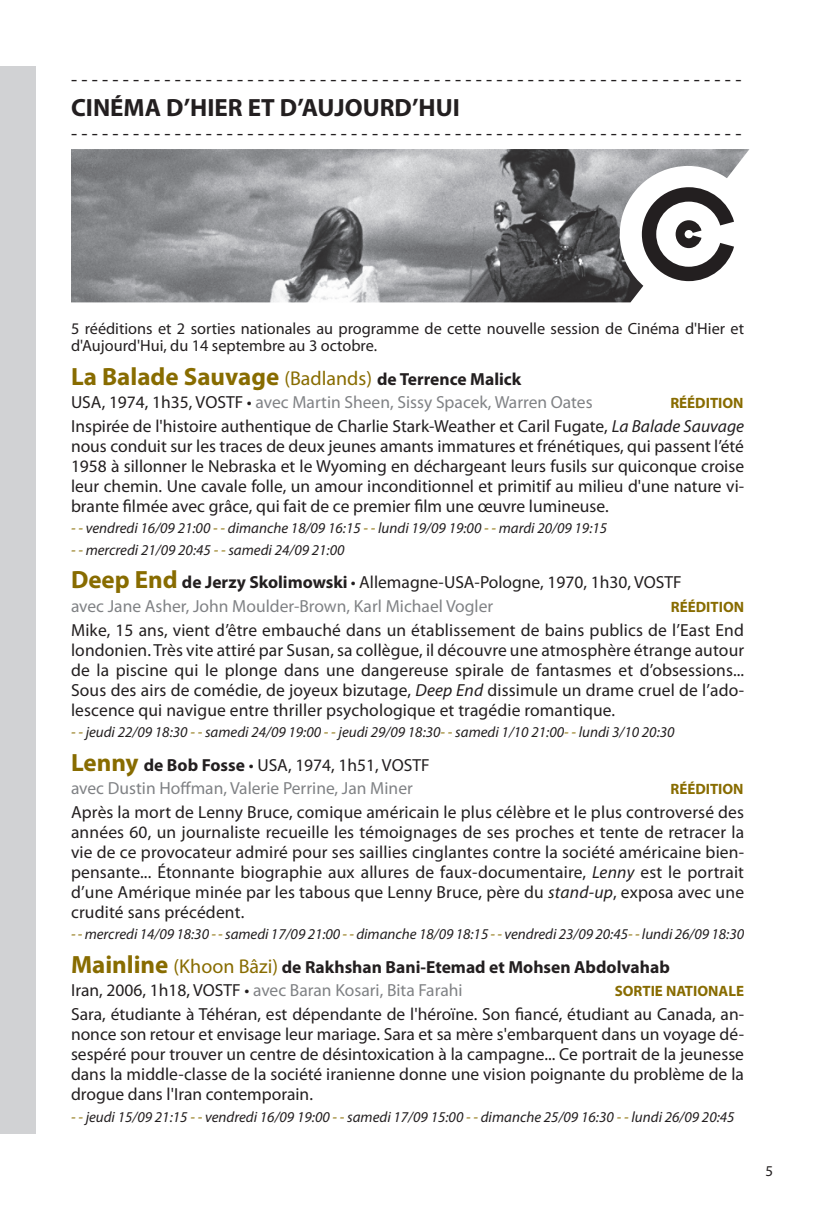
<style>
.page{position:relative;width:815px;height:1205px;background:#fff}
.page>*{position:absolute;margin:0;border:0;box-sizing:border-box;transform-origin:0 0}
.t1{font:700 25px "Myriad Pro";color:#231f20}
.t2{font:20px "Myriad Pro";color:#231f20}
.t3{font:17.5px/20px "Myriad Pro";color:#231f20;text-align:justify}
.t4{font:17.5px/23.5px "Myriad Pro";color:#808285}
.t5{font:700 17.5px/23.5px "Myriad Pro";color:#231f20}
.t6{font:16.25px/17.5px "Myriad Pro";color:#231f20}
.t7{font:italic 15px "Myriad Pro";color:#231f20}
.t8{font:700 15px "Myriad Pro";color:#886c00}
.t9{font:15px "Myriad Pro";color:#231f20}
.s1{font-weight:700;font-size:25px;color:#886c00}
.s2{font-size:20px;color:#886c00}
.s3{font-weight:700;color:#231f20}
.s4{color:#231f20}
.s5{font-style:italic}
.s6{color:#886c00}
.s7{font-size:25px;color:#886c00}
.s8{font-weight:400;font-size:20px;color:#886c00}
.s9{font-weight:400}
.s10{font-weight:400;color:#808285}
</style>
<div class="page">
<img style="left:71px;top:149px;width:678px;height:153px">
<div style="left:620px;top:166px;width:136px;height:136px;background:#fff;border-radius:50%"></div>
<svg style="left:642px;top:187px;width:92px;height:94px"></svg>
<div style="left:0;top:67px;width:35px;height:1067px;background:#d1d2d4"></div>
<p class="t2" style="left:71px;top:67px;width:672px">- - - - - - - - - - - - - - - - - - - - - - - - - - - - - - - - - - - - - - - - - - - - - - - - - - - - - - - - - - - - - - - - -</p>
<h1 class="t1" style="left:71px;top:92px;width:390px">CINÉMA D’HIER ET D’AUJOURD’HUI</h1>
<p class="t2" style="left:71px;top:121px;width:672px">- - - - - - - - - - - - - - - - - - - - - - - - - - - - - - - - - - - - - - - - - - - - - - - - - - - - - - - - - - - - - - - - -</p>
<p class="t6" style="left:71px;top:319px;width:675px">5 rééditions et 2 sorties nationales au programme de cette nouvelle session de Cinéma d'Hier et d'Aujourd'Hui, du 14 septembre au 3 octobre.</p>
<p class="t4" style="left:71px;top:367px;width:523px"><span class="s1">La Balade Sauvage</span> <span class="s2">(Badlands)</span> <span class="s3">de Terrence Malick<br></span><span class="s4">USA, 1974, 1h35, VOSTF •</span> avec Martin Sheen, Sissy Spacek, Warren Oates</p>
<p class="t8" style="left:670px;top:393px;width:75px">RÉÉDITION</p>
<p class="t3" style="left:71px;top:416px;width:675px">Inspirée de l'histoire authentique de Charlie Stark-Weather et Caril Fugate, <span class="s5">La Balade Sauvage </span>nous conduit sur les traces de deux jeunes amants immatures et frénétiques, qui passent l’été 1958 à sillonner le Nebraska et le Wyoming en déchargeant leurs fusils sur quiconque croise leur chemin. Une cavale folle, un amour inconditionnel et primitif au milieu d'une nature vi&shy;brante filmée avec grâce, qui fait de ce premier film une œuvre lumineuse.</p>
<p class="t7" style="left:71px;top:519px;width:538px"><span class="s6">- -</span> vendredi 16/09 21:00 <span class="s6">- -</span> dimanche 18/09 16:15 <span class="s6">- -</span> lundi 19/09 19:00 <span class="s6">- -</span> mardi 20/09 19:15</p>
<p class="t7" style="left:71px;top:541px;width:275px"><span class="s6">- -</span> mercredi 21/09 20:45 <span class="s6">- -</span> samedi 24/09 21:00</p>
<p class="t4" style="left:71px;top:570px;width:612px"><span class="s1">Deep End</span> <span class="s3">de Jerzy Skolimowski</span> <span class="s4">• Allemagne-USA-Pologne, 1970, 1h30, VOSTF </span>avec Jane Asher, John Moulder-Brown, Karl Michael Vogler</p>
<p class="t8" style="left:671px;top:597px;width:75px">RÉÉDITION</p>
<p class="t3" style="left:71px;top:619px;width:675px">Mike, 15 ans, vient d’être embauché dans un établissement de bains publics de l’East End londonien. Très vite attiré par Susan, sa collègue, il découvre une atmosphère étrange autour de la piscine qui le plonge dans une dangereuse spirale de fantasmes et d’obsessions...<br>Sous des airs de comédie, de joyeux bizutage, <span class="s5">Deep End</span> dissimule un drame cruel de l’ado&shy;lescence qui navigue entre thriller psychologique et tragédie romantique.</p>
<p class="t7" style="left:71px;top:723px;width:605px"><span class="s6">- -</span> jeudi 22/09 18:30 <span class="s6">- -</span> samedi 24/09 19:00 <span class="s6">- -</span> jeudi 29/09 18:30<span class="s6">- -</span> samedi 1/10 21:00<span class="s6">- -</span> lundi 3/10 20:30</p>
<p class="t4" style="left:71px;top:753px;width:360px"><span class="s1">Lenny</span> <span class="s3">de Bob Fosse</span> <span class="s4">• USA, 1974, 1h51, VOSTF </span>avec Dustin Hoffman, Valerie Perrine, Jan Miner</p>
<p class="t8" style="left:670px;top:779px;width:75px">RÉÉDITION</p>
<p class="t3" style="left:71px;top:801px;width:675px">Après la mort de Lenny Bruce, comique américain le plus célèbre et le plus controversé des années 60, un journaliste recueille les témoignages de ses proches et tente de retracer la vie de ce provocateur admiré pour ses saillies cinglantes contre la société américaine bien&shy;pensante... Étonnante biographie aux allures de faux-documentaire, <span class="s5">Lenny</span> est le portrait d’une Amérique minée par les tabous que Lenny Bruce, père du <span class="s5">stand-up</span>, exposa avec une crudité sans précédent.</p>
<p class="t7" style="left:71px;top:925px;width:675px"><span class="s6">- -</span> mercredi 14/09 18:30 <span class="s6">- -</span> samedi 17/09 21:00 <span class="s6">- -</span> dimanche 18/09 18:15 <span class="s6">- -</span> vendredi 23/09 20:45<span class="s6">- -</span> lundi 26/09 18:30</p>
<p class="t5" style="left:71px;top:954px;width:600px"><span class="s7">Mainline</span> <span class="s8">(Khoon Bâzi)</span> de Rakhshan Bani-Etemad et Mohsen Abdolvahab<br><span class="s9">Iran, 2006, 1h18, VOSTF •</span> <span class="s10">avec Baran Kosari, Bita Farahi</span></p>
<p class="t8" style="left:615px;top:981px;width:131px">SORTIE NATIONALE</p>
<p class="t3" style="left:71px;top:1004px;width:675px">Sara, étudiante à Téhéran, est dépendante de l'héroïne. Son fiancé, étudiant au Canada, an&shy;nonce son retour et envisage leur mariage. Sara et sa mère s'embarquent dans un voyage dé&shy;sespéré pour trouver un centre de désintoxication à la campagne... Ce portrait de la jeunesse dans la middle-classe de la société iranienne donne une vision poignante du problème de la drogue dans l'Iran contemporain.</p>
<p class="t7" style="left:71px;top:1107px;width:665px"><span class="s6">- -</span> jeudi 15/09 21:15 <span class="s6">- -</span> vendredi 16/09 19:00 <span class="s6">- -</span> samedi 17/09 15:00 <span class="s6">- -</span> dimanche 25/09 16:30 <span class="s6">- -</span> lundi 26/09 20:45</p>
<p class="t9" style="left:765px;top:1161px;width:9px">5</p>
</div>
